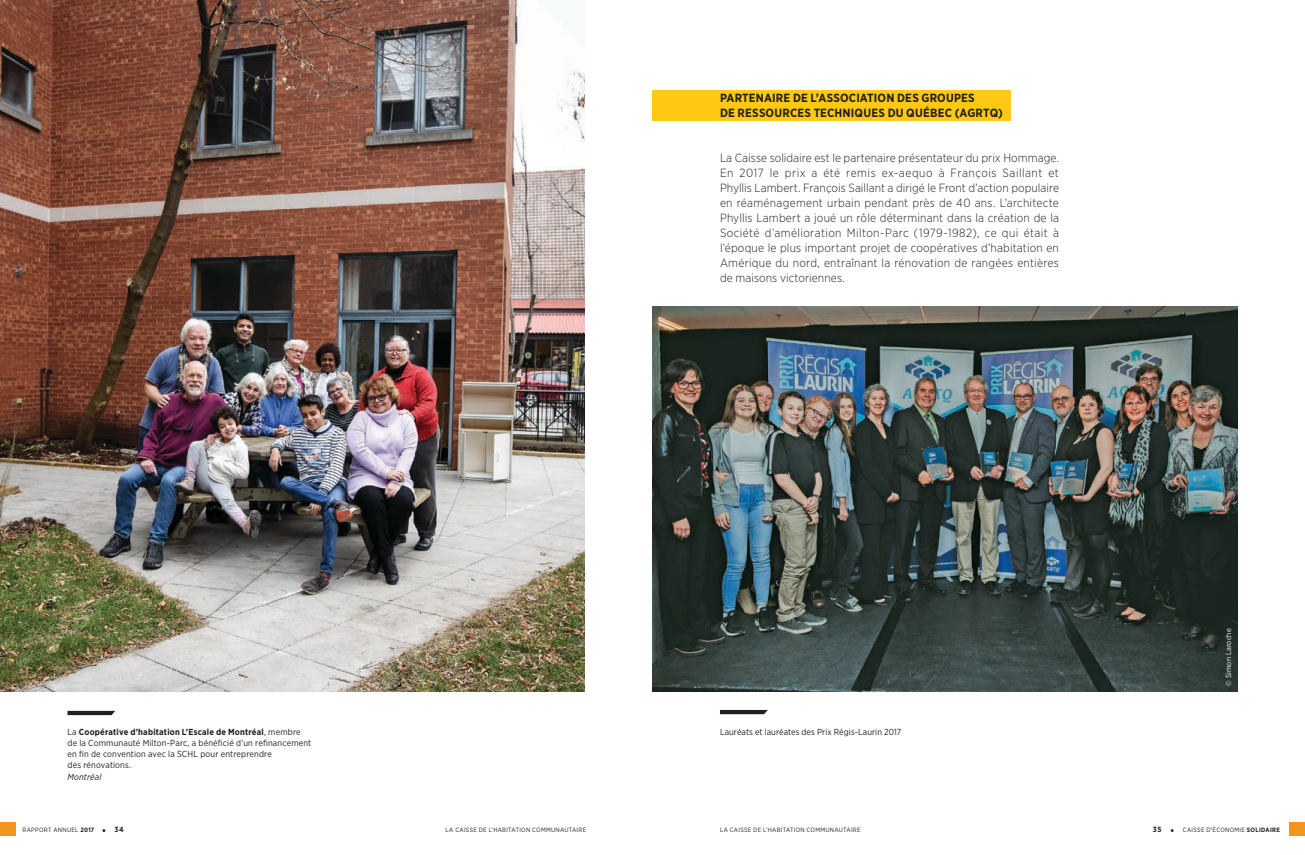
<style>
.page{position:relative;width:1305px;height:855px;background:#fff}
.page>*{position:absolute;margin:0;border:0;box-sizing:border-box;transform-origin:0 0}
.t1{font:300 11.88px/15px "Gotham Narrow";letter-spacing:.01em;color:#231f20;text-align:justify}
.t2{font:700 11.88px/15px "Gotham Narrow";letter-spacing:.015em;color:#231f20}
.t3{font:8.75px/11.2px "Gotham Narrow";letter-spacing:.015em;color:#231f20}
.t4{font:italic 8.75px "Gotham Narrow";letter-spacing:.015em;color:#231f20}
.t5{font:7.5px "Gotham Narrow";letter-spacing:.025em;color:#fff}
.t6{font:700 7.5px "Gotham Narrow";color:#231f20}
.t7{font:6.25px "Gotham Narrow";letter-spacing:.05em;color:#231f20}
.s1{font-weight:700}
</style>
<div class="page">
<div style="left:0;top:823px;width:16px;height:13px;background:#f19620"></div>
<div style="left:1289px;top:823px;width:16px;height:13px;background:#f19620"></div>
<img style="left:652px;top:307px;width:586px;height:384px">
<svg style="left:720px;top:710px;width:48px;height:4px"></svg>
<div style="left:652px;top:90px;width:359px;height:31px;background:#ffc815"></div>
<img style="left:0;top:0;width:585px;height:691px">
<svg style="left:68px;top:711px;width:47px;height:4px"></svg>
<p class="t2" style="left:720px;top:90px;width:284px">PARTENAIRE DE L’ASSOCIATION DES GROUPES<br>DE RESSOURCES TECHNIQUES DU QUÉBEC (AGRTQ)</p>
<p class="t3" style="left:68px;top:726px;width:245px">La <span class="s1">Coopérative d’habitation L’Escale de Montréal</span>, membre de la Communauté Milton-Parc, a bénéficié d’un refinancement en fin de convention avec la SCHL pour entreprendre<br>des rénovations.</p>
<p class="t4" style="left:68px;top:771px;width:35px">Montréal</p>
<p class="t1" style="left:720px;top:151px;width:341px">La Caisse solidaire est le partenaire présentateur du prix Hommage.<br>En 2017 le prix a été remis ex-aequo à François Saillant et Phyllis Lambert. François Saillant a dirigé le Front d’action populaire en réaménagement urbain pendant près de 40 ans. L’architecte Phyllis Lambert a joué un rôle déterminant dans la création de la Société d’amélioration Milton-Parc (1979-1982), ce qui était à l’époque le plus important projet de coopératives d’habitation en Amérique du nord, entraînant la rénovation de rangées entières de maisons victoriennes.</p>
<p class="t3" style="left:720px;top:726px;width:183px">Lauréats et lauréates des Prix Régis-Laurin 2017</p>
<p class="t5" style="left:1224px;top:686px;width:59px;rotate:-90deg">© Simon Laroche</p>
<p class="t7" style="left:22px;top:826px;width:73px">RAPPORT ANNUEL <span class="s1">2017</span></p>
<p class="t6" style="left:115px;top:825px;width:10px">34</p>
<p class="t7" style="left:446px;top:826px;width:142px">LA CAISSE DE L’HABITATION COMMUNAUTAIRE</p>
<p class="t7" style="left:720px;top:826px;width:142px">LA CAISSE DE L’HABITATION COMMUNAUTAIRE</p>
<p class="t6" style="left:1153px;top:825px;width:10px">35</p>
<p class="t7" style="left:1183px;top:826px;width:99px">CAISSE D’ÉCONOMIE <span class="s1">SOLIDAIRE</span></p>
</div>
